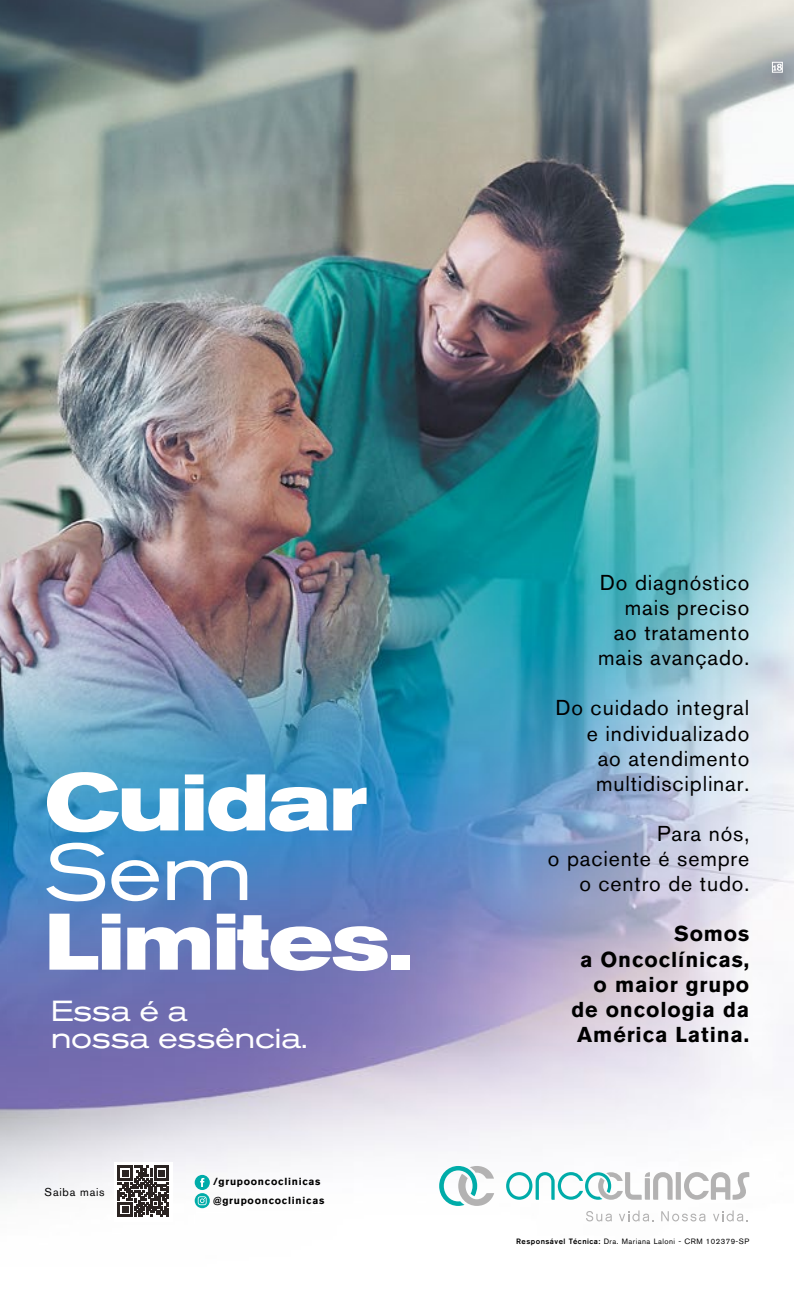
<style>
.page{position:relative;width:794px;height:1290px;background:#fff}
.page>*{position:absolute;margin:0;border:0;box-sizing:border-box;transform-origin:0 0}
.t1{font:700 expanded 79.27px "Akzidenz Grotesk BQ";letter-spacing:-.015em;color:#fff}
.t2{font:expanded 79.27px "Akzidenz Grotesk BQ";color:#fff}
.t3{font:expanded 28.88px/26.8px "Akzidenz Grotesk BQ";letter-spacing:-.015em;color:#fff}
.t4{font:21.35px/25px "Akzidenz Grotesk BQ";letter-spacing:.04em;color:#000;text-align:right}
.t5{font:700 21.35px/25px "Akzidenz Grotesk BQ";letter-spacing:.04em;color:#000;text-align:right}
.t6{font:11.38px "Akzidenz Grotesk BQ";letter-spacing:.07em;color:#000}
.t7{font:700 10.15px "Akzidenz Grotesk BQ";letter-spacing:.07em;color:#000}
.t8{font:7.7px "Akzidenz Grotesk BQ";letter-spacing:.06em;color:#000}
.s1{font-weight:500}
</style>
<div class="page">
<img style="left:0;top:0;width:794px;height:1222px">
<div style="left:114px;top:1162px;width:59px;height:58px;background:#fff"></div>
<svg style="left:118px;top:1166px;width:51px;height:51px"></svg>
<svg style="left:195px;top:1193px;width:15px;height:15px"></svg>
<svg style="left:198px;top:1196px;width:9px;height:9px"></svg>
<div style="left:195px;top:1175px;width:15px;height:15px;background:#00aca9;border-radius:50%"></div>
<svg style="left:200px;top:1178px;width:4px;height:9px"></svg>
<div style="left:772px;top:62px;width:10px;height:10px;border:1px solid #fff"></div>
<svg style="left:772px;top:64px;width:10px;height:7px"></svg>
<svg style="left:506px;top:1172px;width:243px;height:28px"></svg>
<svg style="left:439px;top:1166px;width:55px;height:40px"></svg>
<svg style="left:586px;top:1211px;width:26px;height:10px"></svg>
<svg style="left:619px;top:1210px;width:34px;height:11px"></svg>
<svg style="left:661px;top:1211px;width:44px;height:10px"></svg>
<svg style="left:713px;top:1210px;width:35px;height:11px"></svg>
<h1 class="t1" style="left:45px;top:757px;width:323px">Cuidar</h1>
<h1 class="t2" style="left:45px;top:826px;width:211px">Sem</h1>
<h1 class="t1" style="left:45px;top:896px;width:370px">Limites.</h1>
<h2 class="t3" style="left:51px;top:997px;width:259px">Essa é a<br>nossa essência.</h2>
<p class="t6" style="left:45px;top:1185px;width:62px">Saiba mais</p>
<p class="t7" style="left:213px;top:1176px;width:109px">/grupooncoclinicas</p>
<p class="t7" style="left:213px;top:1194px;width:113px">@grupooncoclinicas</p>
<p class="t4" style="left:598px;top:570px;width:153px">Do diagnóstico mais preciso ao tratamento mais avançado.</p>
<p class="t4" style="left:555px;top:695px;width:195px">Do cuidado integral e individualizado<br>ao atendimento multidisciplinar.</p>
<p class="t4" style="left:548px;top:821px;width:203px">Para nós,<br>o paciente é sempre o centro de tudo.</p>
<p class="t5" style="left:571px;top:921px;width:179px">Somos<br>a Oncoclínicas, o maior grupo de oncologia da<br>América Latina.</p>
<p class="t8" style="left:516px;top:1236px;width:235px"><span class="s1">Responsável Técnica:</span> Dra. Mariana Laloni - CRM 102379-SP</p>
</div>
